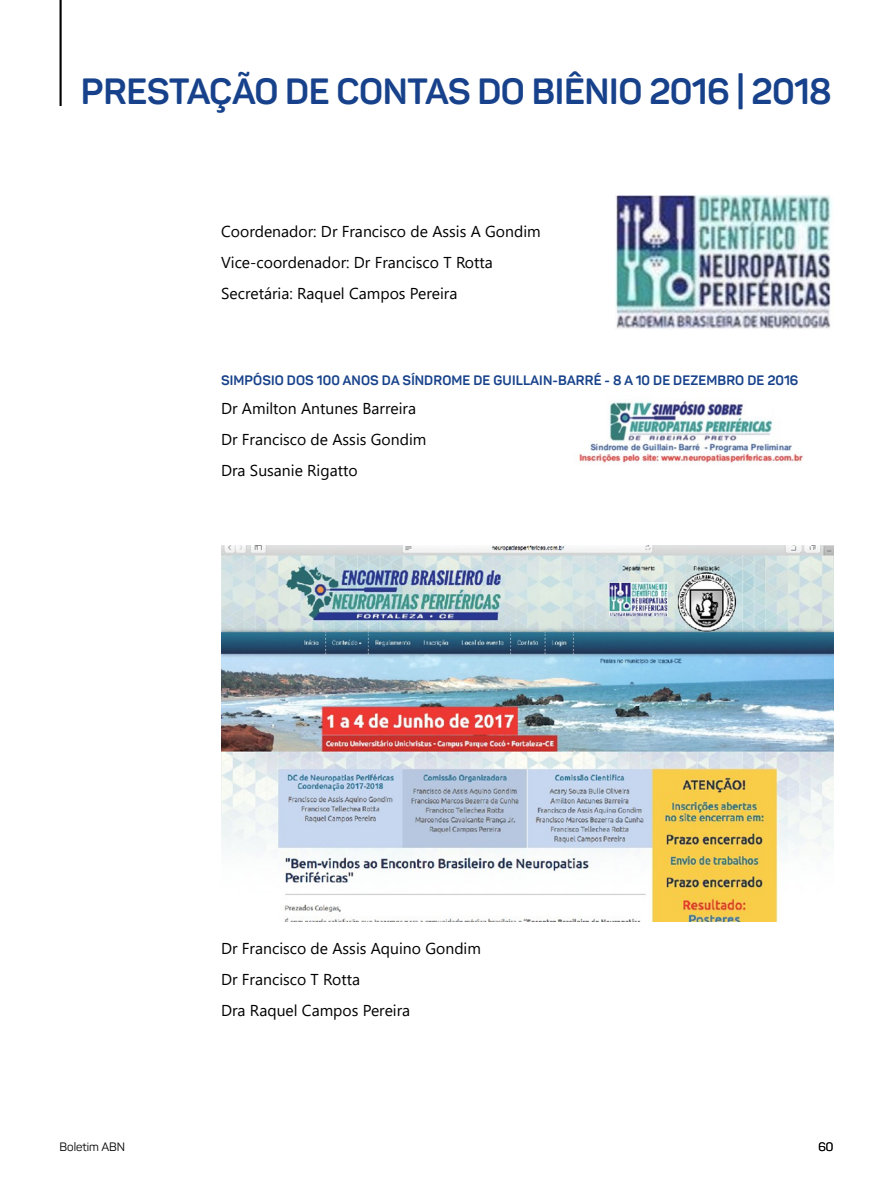
<style>
.page{position:relative;width:893px;height:1191px;background:#fff}
.page>*{position:absolute;margin:0;border:0;box-sizing:border-box;transform-origin:0 0}
.t1{font:700 36px "Panton";letter-spacing:-.01em;color:#17428b}
.t2{font:15.75px/31px "Segoe UI";color:#000}
.t3{font:700 13.5px "Panton";letter-spacing:.01em;color:#17428b}
.t4{font:12px "Panton";color:#000}
</style>
<div class="page">
<hr style="left:60px;top:0;width:2px;height:106px;background:#000">
<img style="left:579px;top:401px;width:224px;height:63px">
<img style="left:615px;top:195px;width:217px;height:134px">
<img style="left:221px;top:545px;width:612px;height:377px">
<h1 class="t1" style="left:81px;top:69px;width:752px">PRESTAÇÃO DE CONTAS DO BIÊNIO 2016 | 2018</h1>
<p class="t2" style="left:221px;top:214px;width:321px">Coordenador: Dr Francisco de Assis A Gondim<br>Vice-coordenador: Dr Francisco T Rotta<br>Secretária: Raquel Campos Pereira</p>
<p class="t3" style="left:221px;top:372px;width:579px">SIMPÓSIO DOS 100 ANOS DA SÍNDROME DE GUILLAIN-BARRÉ - 8 A 10 DE DEZEMBRO DE 2016</p>
<p class="t2" style="left:221px;top:391px;width:207px">Dr Amilton Antunes Barreira<br>Dr Francisco de Assis Gondim<br>Dra Susanie Rigatto</p>
<p class="t2" style="left:221px;top:931px;width:261px">Dr Francisco de Assis Aquino Gondim<br>Dr Francisco T Rotta<br>Dra Raquel Campos Pereira</p>
<p class="t4" style="left:60px;top:1139px;width:67px">Boletim ABN</p>
<p class="t4" style="left:818px;top:1139px;width:16px">60</p>
</div>
